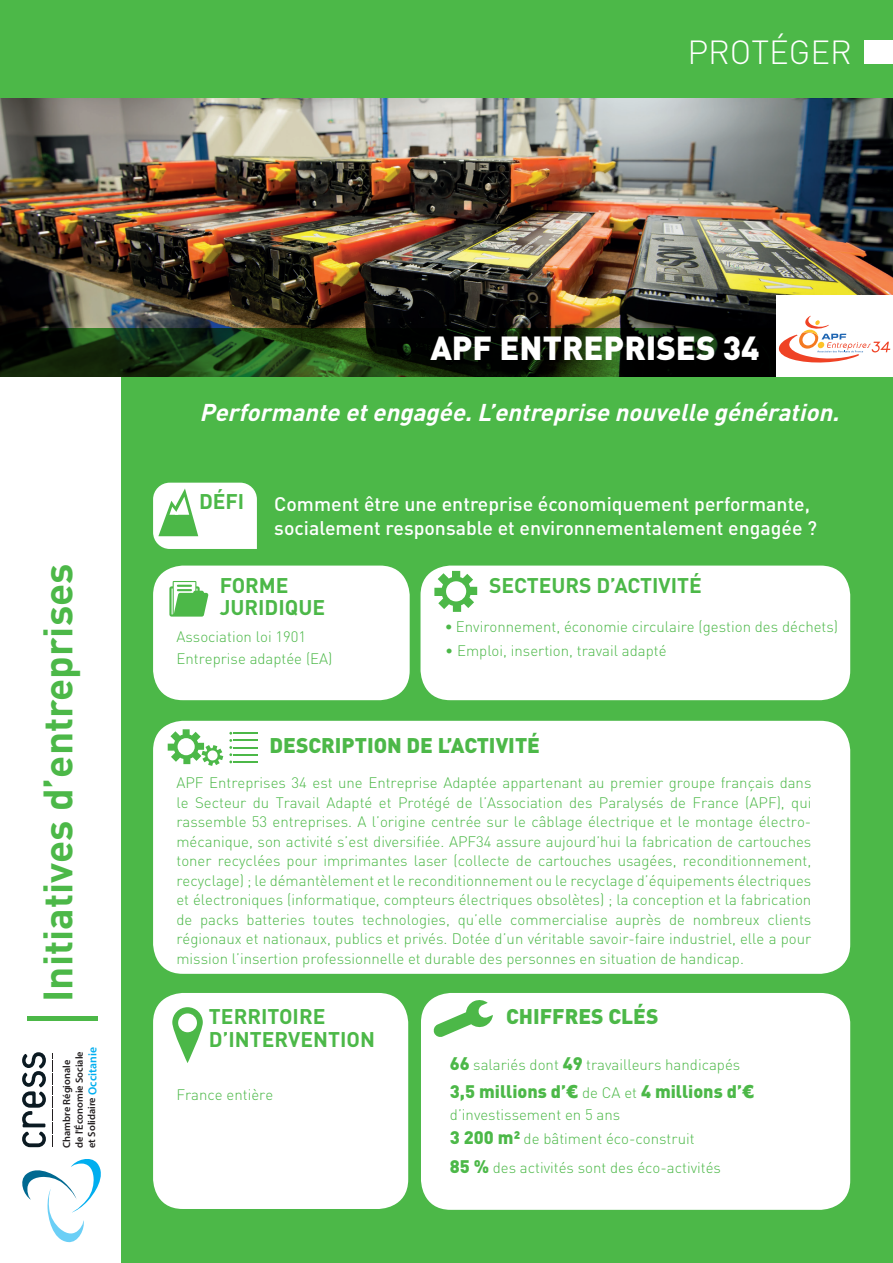
<style>
.page{position:relative;width:893px;height:1263px;background:#fff}
.page>*{position:absolute;margin:0;border:0;box-sizing:border-box;transform-origin:0 0}
.t1{font:700 40.5px "DIN";color:#4cb848}
.t2{font:900 33px "DIN";color:#fff}
.t3{font:300 33px "DIN";color:#fff}
.t4{font:italic 700 24px "DIN";color:#fff}
.t5{font:700 21px/22.5px "DIN";color:#4cb848}
.t6{font:900 21px "DIN";color:#4cb848}
.t7{font:500 19.5px/23.4px "DIN";color:#fff}
.t8{font:900 18px "DIN";color:#4cb848}
.t9{font:300 15px/19.5px "DIN";color:#4cb848}
.t10{font:600 11.7px "Myriad Pro";color:#00aeef}
.t11{font:600 10.35px/12.5px "Myriad Pro";color:#231f20}
.s1{font-weight:700}
.s2{font-weight:900;font-size:18px}
.s3{font-family:"Arial"}
.s4{font-weight:300;font-size:15px}
</style>
<div class="page">
<div style="left:0;top:0;width:893px;height:368px;background:#4cb848"></div>
<div style="left:122px;top:375px;width:771px;height:888px;background:#4cb848"></div>
<img style="left:0;top:99px;width:893px;height:229px">
<svg style="left:0;top:328px;width:777px;height:48px;background:#12260c"></svg>
<div style="left:153px;top:566px;width:257px;height:134px;background:#fff;border-radius:30px"></div>
<div style="left:420px;top:566px;width:430px;height:134px;background:#fff;border-radius:30px"></div>
<div style="left:153px;top:721px;width:697px;height:253px;background:#fff;border-radius:30px"></div>
<div style="left:153px;top:993px;width:255px;height:216px;background:#fff;border-radius:30px"></div>
<svg style="left:172px;top:1007px;width:31px;height:56px"></svg>
<div style="left:178px;top:1013px;width:19px;height:19px;background:#fff;border-radius:50%"></div>
<div style="left:421px;top:993px;width:429px;height:217px;background:#fff;border-radius:30px"></div>
<svg style="left:433px;top:1000px;width:60px;height:37px"></svg>
<svg style="left:434px;top:571px;width:43px;height:41px"></svg>
<svg style="left:168px;top:729px;width:55px;height:37px"></svg>
<div style="left:865px;top:40px;width:28px;height:24px;background:#fff"></div>
<div style="left:777px;top:295px;width:116px;height:81px;background:#fff"></div>
<svg style="left:153px;top:483px;width:104px;height:66px;background:#e3f3e2"></svg>
<svg style="left:229px;top:732px;width:28px;height:31px"></svg>
<div style="left:27px;top:1016px;width:71px;height:5px;background:#4cb848"></div>
<svg style="left:169px;top:581px;width:39px;height:36px"></svg>
<svg style="left:22px;top:1159px;width:79px;height:84px"></svg>
<svg style="left:52px;top:1053px;width:1px;height:94px"></svg>
<svg style="left:22px;top:1052px;width:24px;height:95px"></svg>
<svg style="left:779px;top:316px;width:111px;height:46px"></svg>
<h2 class="t3" style="left:687px;top:32px;width:166px">PROTÉGER</h2>
<h1 class="t1" style="left:31px;top:1002px;width:440px;rotate:-90deg">Initiatives d’entreprises</h1>
<p class="t10" style="left:85px;top:1095px;width:49px;rotate:-90deg">Occitanie</p>
<p class="t11" style="left:60px;top:1148px;width:98px;rotate:-90deg">Chambre Régionale de l'Économie Sociale et Solidaire</p>
<h2 class="t2" style="left:430px;top:326px;width:331px">APF ENTREPRISES 34</h2>
<h3 class="t4" style="left:200px;top:397px;width:648px">Performante etengagée.L’entreprise nouvelle génération.</h3>
<h3 class="t5" style="left:199px;top:489px;width:47px">DÉFI</h3>
<h3 class="t7" style="left:274px;top:492px;width:544px">Comment être une entreprise économiquement performante, socialement responsable et environnementalement engagée ?</h3>
<h3 class="t5" style="left:220px;top:573px;width:107px">FORME<br>JURIDIQUE</h3>
<h3 class="t5" style="left:489px;top:573px;width:214px">SECTEURS D’ACTIVITÉ</h3>
<p class="t9" style="left:176px;top:625px;width:158px;line-height:22.2px">Association loi 1901<br>Entreprise adaptée (EA)</p>
<p class="t9" style="left:445px;top:617px;width:395px"><span class="s1">•</span> Environnement, économie circulaire (gestion des déchets)</p>
<p class="t9" style="left:445px;top:641px;width:223px">• Emploi, insertion, travail adapté</p>
<h3 class="t6" style="left:270px;top:731px;width:272px">DESCRIPTION DE L’ACTIVITÉ</h3>
<p class="t9" style="left:176px;top:773px;width:636px;text-align:justify">APF Entreprises 34 est une Entreprise Adaptée appartenant au premier groupe français dans le Secteur du Travail Adapté et Protégé de l’Association des Paralysés de France (APF), qui rassemble 53 entreprises. A l’origine centrée sur le câblage électrique et le montage électro&shy;mécanique, son activité s’est diversifiée. APF34 assure aujourd’hui la fabrication de cartouches toner recyclées pour imprimantes laser (collecte de cartouches usagées, reconditionnement, recyclage) ; le démantèlement et le reconditionnement ou le recyclage d’équipements électriques et électroniques (informatique, compteurs électriques obsolètes) ; la conception et la fabrication de packs batteries toutes technologies, qu’elle commercialise auprès de nombreux clients régionaux et nationaux, publics et privés. Dotée d’un véritable savoir-faire industriel, elle a pour mission l’insertion professionnelle et durable des personnes en situation de handicap.</p>
<h3 class="t6" style="left:506px;top:1002px;width:154px">CHIFFRES CLÉS</h3>
<p class="t9" style="left:450px;top:1054px;width:292px"><span class="s2">66</span> salariés dont <span class="s2">49</span> travailleurs handicapés</p>
<p class="t8" style="left:450px;top:1079px;width:306px">3,5 millions d’<span class="s3">€</span> <span class="s4">de CA et</span> 4 millions d’<span class="s3">€</span></p>
<p class="t9" style="left:450px;top:1103px;width:246px;line-height:24px">d’investissement en 5 ans<br><span class="s2">3 200 m²</span> de bâtiment éco-construit</p>
<p class="t9" style="left:450px;top:1157px;width:272px"><span class="s2">85 %</span> des activités sont des éco-activités</p>
<h3 class="t5" style="left:209px;top:1004px;width:168px">TERRITOIRE<br>D’INTERVENTION</h3>
<p class="t9" style="left:176px;top:1084px;width:98px">France entière</p>
</div>
